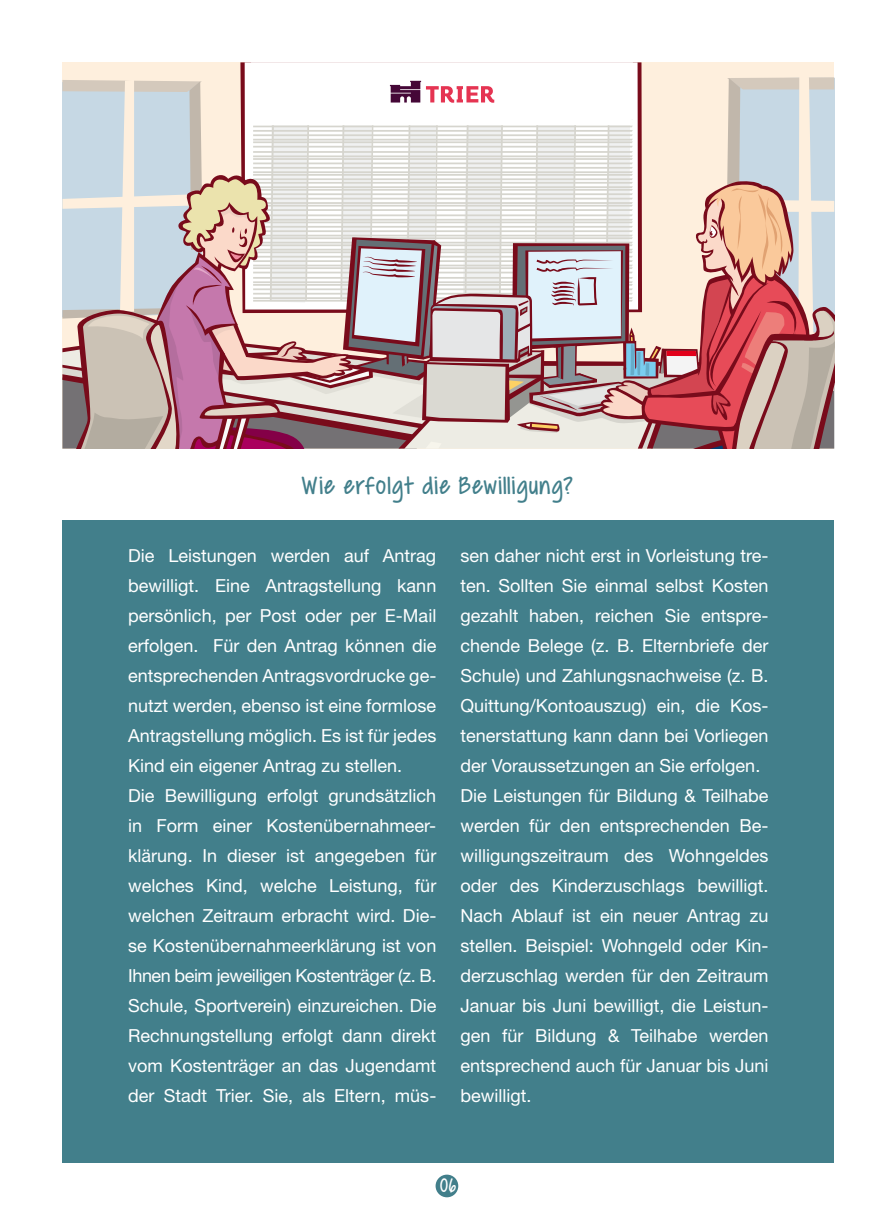
<style>
.page{position:relative;width:874px;height:1225px;background:#fff}
.page>*{position:absolute;margin:0;border:0;box-sizing:border-box;transform-origin:0 0}
.t1{font:28px "Covered By Your Grace";letter-spacing:.05em;color:#427f8b}
.t2{font:22px "Covered By Your Grace";color:#fff}
.t3{font:18px/30px "Helvetica Neue LT Std";color:#fff}
</style>
<div class="page">
<div style="left:62px;top:520px;width:771px;height:642px;background:#427f8b"></div>
<div style="left:435px;top:1174px;width:23px;height:23px;background:#427f8b;border-radius:50%"></div>
<svg style="left:62px;top:62px;width:771px;height:386px"></svg>
<h1 class="t1" style="left:302px;top:472px;width:272px">Wie erfolgt die Bewilligung?</h1>
<p class="t3" style="left:128px;top:540px;width:309px">Die Leistungen werden auf Antrag bewilligt. Eine Antragstellung kann persönlich, per Post oder per E-Mail erfolgen. Für den Antrag können die entsprechenden Antragsvordrucke ge&shy;nutzt werden, ebenso ist eine formlose Antragstellung möglich. Es ist für jedes Kind ein eigener Antrag zu stellen.<br>Die Bewilligung erfolgt grundsätzlich in Form einer Kostenübernahmeer&shy;klärung. In dieser ist angegeben für welches Kind, welche Leistung, für welchen Zeitraum erbracht wird. Die&shy;se Kostenübernahmeerklärung ist von Ihnen beim jeweiligen Kostenträger (z. B.<br>Schule, Sportverein) einzureichen. Die Rechnungstellung erfolgt dann direkt vom Kostenträger an das Jugendamt der Stadt Trier. Sie, als Eltern, müs-</p>
<p class="t3" style="left:460px;top:540px;width:309px">sen daher nicht erst in Vorleistung tre&shy;ten. Sollten Sie einmal selbst Kosten gezahlt haben, reichen Sie entspre&shy;chende Belege (z. B. Elternbriefe der Schule) und Zahlungsnachweise (z. B.<br>Quittung/Kontoauszug) ein, die Kos&shy;tenerstattung kann dann bei Vorliegen der Voraussetzungen an Sie erfolgen.<br>Die Leistungen für Bildung &amp; Teilhabe werden für den entsprechenden Be&shy;willigungszeitraum des Wohngeldes oder des Kinderzuschlags bewilligt.<br>Nach Ablauf ist ein neuer Antrag zu stellen. Beispiel: Wohngeld oder Kin&shy;derzuschlag werden für den Zeitraum Januar bis Juni bewilligt, die Leistun&shy;gen für Bildung &amp; Teilhabe werden entsprechend auch für Januar bis Juni bewilligt.</p>
<p class="t2" style="left:440px;top:1174px;width:17px">06</p>
</div>
